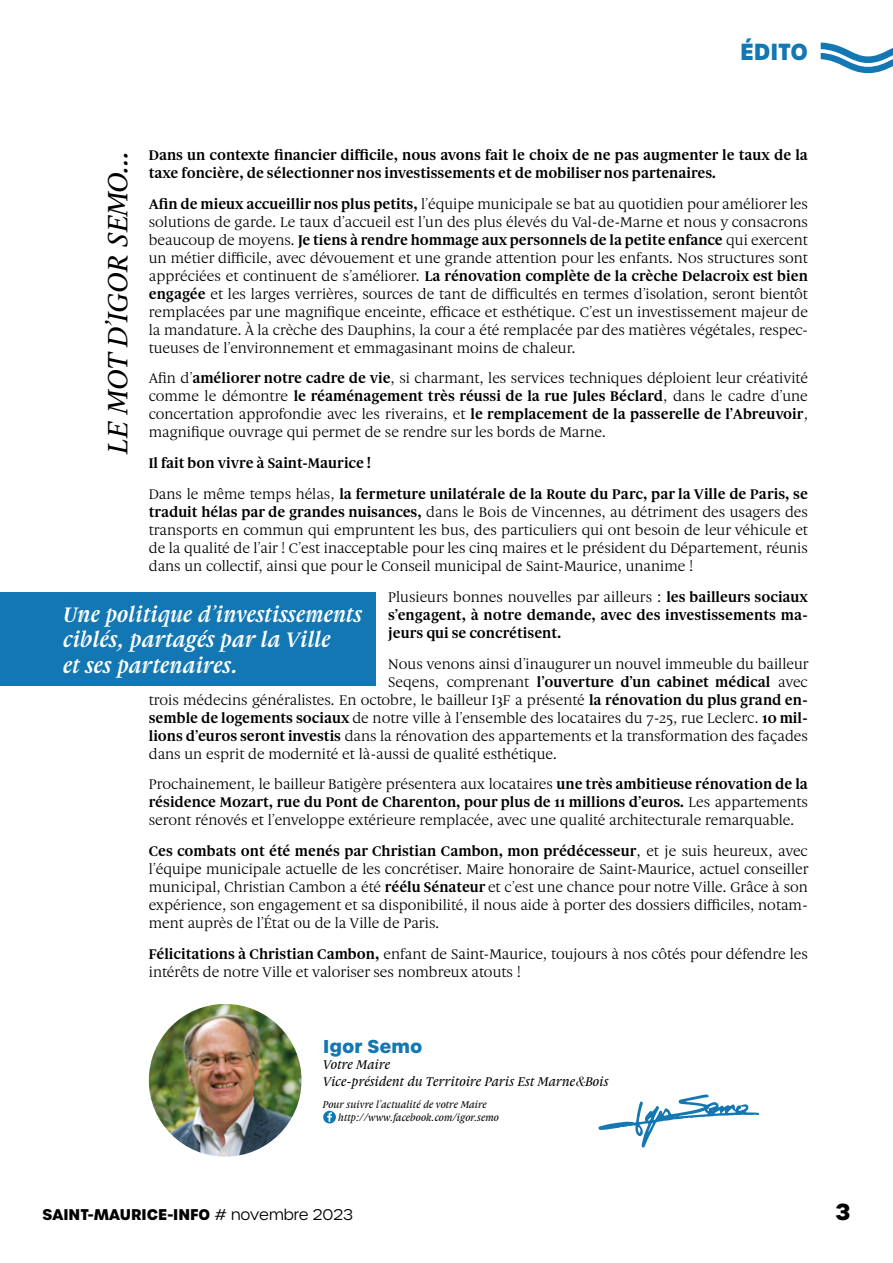
<style>
.page{position:relative;width:893px;height:1263px;background:#fff}
.page>*{position:absolute;margin:0;border:0;box-sizing:border-box;transform-origin:0 0}
.t1{font:italic 500 30px "Gauthier FY";color:#000}
.t2{font:italic 700 22.5px/25.5px "Gauthier FY";color:#fff}
.t3{font:700 22.5px "Urbane";color:#1277b2}
.t4{font:700 22.5px "Urbane";color:#000}
.t5{font:700 18px "Urbane";color:#1277b2}
.t6{font:15px/18px "Gauthier FY";color:#000;text-align:justify}
.t7{font:700 15px/18px "Gauthier FY";color:#000}
.t8{font:700 15px "Urbane";color:#000}
.t9{font:italic 500 13.5px/16.5px "Gauthier FY";color:#000}
.t10{font:italic 500 10.5px/13.5px "Gauthier FY";color:#000}
.s1{font-weight:700}
.s2{font-weight:400}
.s3{font-family:"Bodoni Svty Two ITCTT";font-weight:400}
.s4{font-weight:300}
</style>
<div class="page">
<svg style="left:821px;top:43px;width:72px;height:30px"></svg>
<svg style="left:323px;top:1111px;width:13px;height:12px"></svg>
<svg style="left:598px;top:1094px;width:161px;height:53px"></svg>
<img style="left:149px;top:1004px;width:153px;height:153px;border-radius:76px">
<div style="left:0;top:592px;width:375px;height:93px;background:#1277b2"></div>
<h2 class="t3" style="left:740px;top:36px;width:69px">ÉDITO</h2>
<p class="t7" style="left:149px;top:146px;width:661px">Dans un contexte financier difficile, nous avons fait le choix de ne pas augmenter le taux de la taxe foncière, de sélectionner nos investissements et de mobiliser nos partenaires.</p>
<p class="t6" style="left:149px;top:195px;width:661px"><span class="s1">Afin de mieux accueillir nos plus petits,</span> l’équipe municipale se bat au quotidien pour améliorer les solutions de garde. Le taux d’accueil est l’un des plus élevés du Val-de-Marne et nous y consacrons beaucoup de moyens. <span class="s1">Je tiens à rendre hommage aux personnels de la petite enfance</span> qui exercent un métier difficile, avec dévouement et une grande attention pour les enfants. Nos structures sont appréciées et continuent de s’améliorer. <span class="s1">La rénovation complète de la crèche Delacroix est bien engagée</span> et les larges verrières, sources de tant de difficultés en termes d’isolation, seront bientôt remplacées par une magnifique enceinte, efficace et esthétique. C’est un investissement majeur de la mandature. À la crèche des Dauphins, la cour a été remplacée par des matières végétales, respec&shy;tueuses de l’environnement et emmagasinant moins de chaleur.</p>
<p class="t6" style="left:149px;top:369px;width:661px">Afin d’<span class="s1">améliorer notre cadre de vie</span>, si charmant, les services techniques déploient leur créativité comme le démontre <span class="s1">le réaménagement très réussi de la rue Jules Béclard</span>, dans le cadre d’une concertation approfondie avec les riverains, et <span class="s1">le remplacement de la passerelle de l’Abreuvoir</span>, magnifique ouvrage qui permet de se rendre sur les bords de Marne.</p>
<p class="t7" style="left:149px;top:448px;width:661px;line-height:30.8px">Il fait bon vivre à Saint-Maurice !<br><span class="s2">Dans le même temps hélas,</span> la fermeture unilatérale de la Route du Parc, par la Ville de Paris, se</p>
<p class="t6" style="left:149px;top:503px;width:661px"><span class="s1">traduit hélas par de grandes nuisances,</span> dans le Bois de Vincennes, au détriment des usagers des transports en commun qui empruntent les bus, des particuliers qui ont besoin de leur véhicule et de la qualité de l’air ! C’est inacceptable pour les cinq maires et le président du Département, réunis dans un collectif, ainsi que pour le Conseil municipal de Saint-Maurice, unanime !</p>
<p class="t7" style="left:388px;top:588px;width:421px;text-align:justify"><span class="s2">Plusieurs bonnes nouvelles par ailleurs :</span> les bailleurs sociaux s’engagent, à notre demande, avec des investissements ma&shy;jeurs qui se concrétisent.</p>
<p class="t6" style="left:388px;top:654px;width:422px">Nous venons ainsi d’inaugurer un nouvel immeuble du bailleur</p>
<p class="t7" style="left:388px;top:672px;width:421px"><span class="s2">Seqens, comprenant</span> l’ouverture d’un cabinet médical <span class="s2">avec</span></p>
<p class="t6" style="left:149px;top:690px;width:661px">trois médecins généralistes. En octobre, le bailleur I3F a présenté <span class="s1">la rénovation du plus grand en-</span></p>
<p class="t6" style="left:149px;top:708px;width:661px"><span class="s1">semble de logements sociaux</span> de notre ville à l’ensemble des locataires du 7-25, rue Leclerc. <span class="s1">10 mil-</span></p>
<p class="t6" style="left:149px;top:726px;width:661px"><span class="s1">lions d’euros seront investis</span> dans la rénovation des appartements et la transformation des façades</p>
<p class="t6" style="left:149px;top:744px;width:410px">dans un esprit de modernité et là-aussi de qualité esthétique.</p>
<p class="t6" style="left:149px;top:775px;width:661px">Prochainement, le bailleur Batigère présentera aux locataires <span class="s1">une très ambitieuse rénovation de la résidence Mozart, rue du Pont de Charenton, pour plus de 11 millions d’euros.</span> Les appartements seront rénovés et l’enveloppe extérieure remplacée, avec une qualité architecturale remarquable.</p>
<p class="t6" style="left:149px;top:842px;width:661px"><span class="s1">Ces combats ont été menés par Christian Cambon, mon prédécesseur</span>, et je suis heureux, avec l’équipe municipale actuelle de les concrétiser. Maire honoraire de Saint-Maurice, actuel conseiller municipal, Christian Cambon a été <span class="s1">réélu Sénateur</span> et c’est une chance pour notre Ville. Grâce à son expérience, son engagement et sa disponibilité, il nous aide à porter des dossiers difficiles, notam&shy;ment auprès de l’État ou de la Ville de Paris.</p>
<p class="t6" style="left:149px;top:945px;width:661px"><span class="s1">Félicitations à Christian Cambon,</span> enfant de Saint-Maurice, toujours à nos côtés pour défendre les intérêts de notre Ville et valoriser ses nombreux atouts !</p>
<h1 class="t1" style="left:99px;top:452px;width:305px;rotate:-90deg">LE MOT D’IGOR SEMO…</h1>
<h2 class="t2" style="left:64px;top:601px;width:300px">Une politique d’investissements ciblés, partagés par la Ville<br>et ses partenaires.</h2>
<p class="t5" style="left:323px;top:1034px;width:101px">Igor Semo</p>
<p class="t9" style="left:323px;top:1056px;width:287px">Votre Maire<br>Vice-président du Territoire Paris Est Marne<span class="s3">&amp;</span>Bois</p>
<p class="t10" style="left:339px;top:1097px;width:162px;text-indent:-15px">Pour suivre l’actualité de votre Maire http://www.facebook.com/igor.semo</p>
<p class="t8" style="left:43px;top:1204px;width:312px">SAINT-MAURICE-INFO <span class="s4"># novembre 2023</span></p>
<h2 class="t4" style="left:835px;top:1197px;width:17px">3</h2>
</div>
